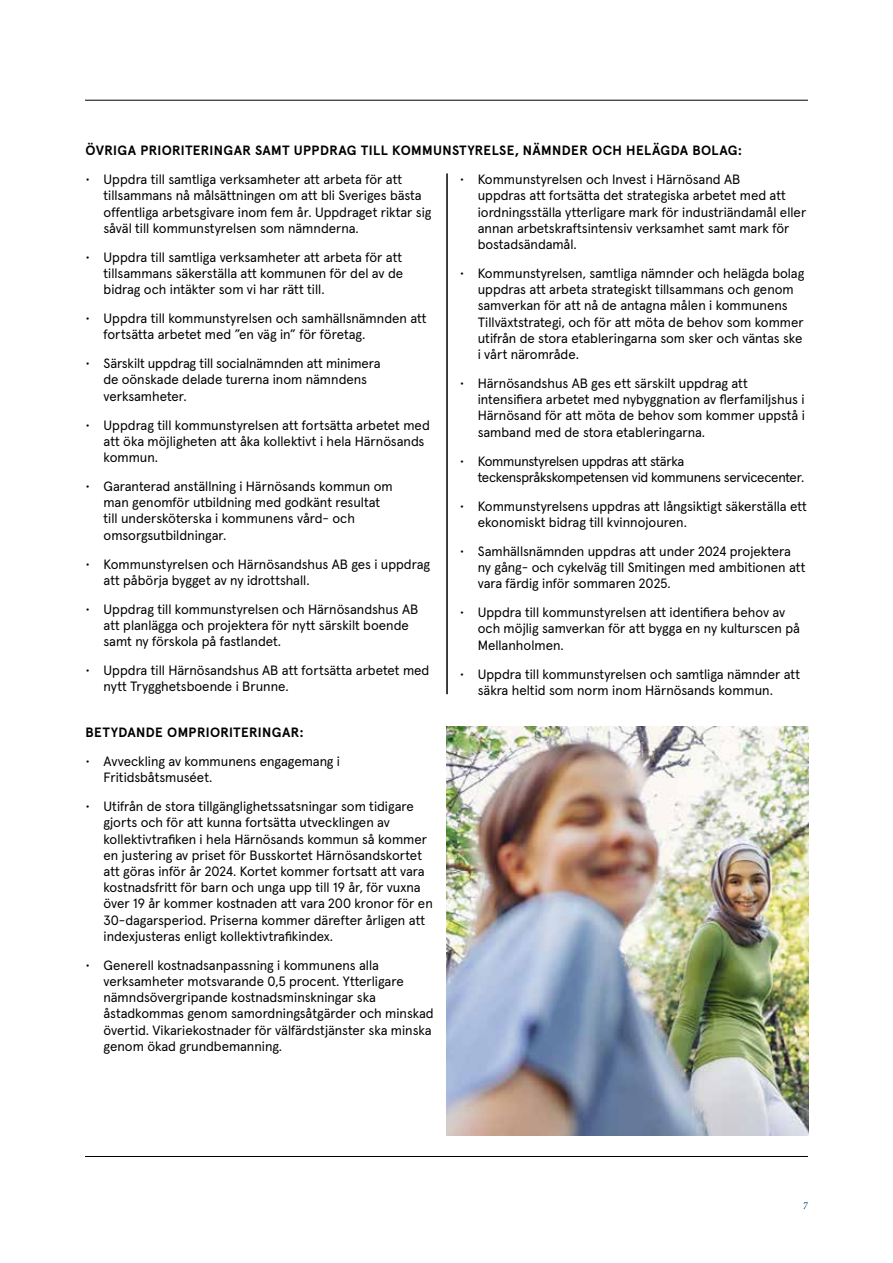
<style>
.page{position:relative;width:893px;height:1263px;background:#fff}
.page>*{position:absolute;margin:0;border:0;box-sizing:border-box;transform-origin:0 0}
.t1{font:13.5px/16.2px "Apercu";color:#000}
.t2{font:700 13.5px "Apercu";letter-spacing:.03em;color:#000}
.t3{font:13.5px/16.2px "Apercu";letter-spacing:-.02em;color:#000}
.t4{font:italic 10.5px "Adobe Caslon Pro";color:#003761}
</style>
<div class="page">
<hr style="left:85px;top:100px;width:723px;height:1px;background:#000">
<hr style="left:85px;top:1156px;width:723px;height:1px;background:#000">
<hr style="left:447px;top:174px;width:1px;height:520px;background:#000">
<img style="left:446px;top:726px;width:362px;height:409px">
<p class="t2" style="left:86px;top:140px;width:658px">ÖVRIGA PRIORITERINGAR SAMT UPPDRAG TILL KOMMUNSTYRELSE, NÄMNDER OCH HELÄGDA BOLAG:</p>
<p class="t1" style="left:104px;top:170px;width:329px;text-indent:-18px">• Uppdra till samtliga verksamheter att arbeta för att tillsammans nå målsättningen om att bli Sveriges bästa offentliga arbetsgivare inom fem år. Uppdraget riktar sig såväl till kommunstyrelsen som nämnderna.</p>
<p class="t1" style="left:104px;top:248px;width:301px;text-align:justify;text-indent:-18px">• Uppdra till samtliga verksamheter att arbeta för att tillsammans säkerställa att kommunen för del av de bidrag och intäkter som vi har rätt till.</p>
<p class="t1" style="left:104px;top:309px;width:325px;text-indent:-18px">• Uppdra till kommunstyrelsen och samhällsnämnden att fortsätta arbetet med ”en väg in” för företag.</p>
<p class="t1" style="left:104px;top:354px;width:278px;text-indent:-18px">• Särskilt uppdrag till socialnämnden att minimera de oönskade delade turerna inom nämndens verksamheter.</p>
<p class="t1" style="left:104px;top:415px;width:328px;text-indent:-18px">• Uppdrag till kommunstyrelsen att fortsätta arbetet med att öka möjligheten att åka kollektivt i hela Härnösands kommun.</p>
<p class="t1" style="left:104px;top:477px;width:291px;text-indent:-18px">• Garanterad anställning i Härnösands kommun om man genomför utbildning med godkänt resultat till undersköterska i kommunens vård- och omsorgsutbildningar.</p>
<p class="t1" style="left:104px;top:554px;width:328px;text-indent:-18px">• Kommunstyrelsen och Härnösandshus AB ges i uppdrag att påbörja bygget av ny idrottshall.</p>
<p class="t1" style="left:104px;top:600px;width:316px;text-indent:-18px">• Uppdrag till kommunstyrelsen och Härnösandshus AB att planlägga och projektera för nytt särskilt boende samt ny förskola på fastlandet.</p>
<p class="t1" style="left:104px;top:661px;width:327px;text-indent:-18px">• Uppdra till Härnösandshus AB att fortsätta arbetet med nytt Trygghetsboende i Brunne.</p>
<p class="t1" style="left:478px;top:170px;width:330px;text-indent:-18px">• Kommunstyrelsen och Invest i Härnösand AB<br>uppdras att fortsätta det strategiska arbetet med att iordningsställa ytterligare mark för industriändamål eller annan arbetskraftsintensiv verksamhet samt mark för bostadsändamål.</p>
<p class="t1" style="left:478px;top:264px;width:328px;text-indent:-18px">• Kommunstyrelsen, samtliga nämnder och helägda bolag uppdras att arbeta strategiskt tillsammans och genom samverkan för att nå de antagna målen i kommunens Tillväxtstrategi, och för att möta de behov som kommer utifrån de stora etableringarna som sker och väntas ske i vårt närområde.</p>
<p class="t1" style="left:478px;top:374px;width:329px;text-indent:-18px">• Härnösandshus AB ges ett särskilt uppdrag att intensifiera arbetet med nybyggnation av flerfamiljshus i Härnösand för att möta de behov som kommer uppstå i samband med de stora etableringarna.</p>
<p class="t3" style="left:478px;top:451px;width:328px;text-indent:-18px">• Kommunstyrelsen uppdras att stärka teckenspråkskompetensen vid kommunens servicecenter.</p>
<p class="t1" style="left:478px;top:497px;width:331px;text-indent:-18px">• Kommunstyrelsens uppdras att långsiktigt säkerställa ett ekonomiskt bidrag till kvinnojouren.</p>
<p class="t1" style="left:478px;top:542px;width:329px;text-indent:-18px">• Samhällsnämnden uppdras att under 2024 projektera ny gång- och cykelväg till Smitingen med ambitionen att vara färdig inför sommaren 2025.</p>
<p class="t1" style="left:478px;top:603px;width:324px;text-indent:-18px">• Uppdra till kommunstyrelsen att identifiera behov av och möjlig samverkan för att bygga en ny kulturscen på<br>Mellanholmen.</p>
<p class="t1" style="left:478px;top:664px;width:324px;text-indent:-18px">• Uppdra till kommunstyrelsen och samtliga nämnder att säkra heltid som norm inom Härnösands kommun.</p>
<p class="t2" style="left:86px;top:722px;width:219px">BETYDANDE OMPRIORITERINGAR:</p>
<p class="t1" style="left:104px;top:752px;width:238px;text-indent:-18px">• Avveckling av kommunens engagemang i<br>Fritidsbåtsmuséet.</p>
<p class="t1" style="left:104px;top:797px;width:331px;text-indent:-18px">• Utifrån de stora tillgänglighetssatsningar som tidigare gjorts och för att kunna fortsätta utvecklingen av kollektivtrafiken i hela Härnösands kommun så kommer en justering av priset för Busskortet Härnösandskortet att göras inför år 2024. Kortet kommer fortsatt att vara kostnadsfritt för barn och unga upp till 19 år, för vuxna över 19 år kommer kostnaden att vara 200 kronor för en 30-dagarsperiod. Priserna kommer därefter årligen att indexjusteras enligt kollektivtrafikindex.</p>
<p class="t1" style="left:104px;top:956px;width:332px;text-indent:-18px">• Generell kostnadsanpassning i kommunens alla verksamheter motsvarande 0,5 procent. Ytterligare nämndsövergripande kostnadsminskningar ska åstadkommas genom samordningsåtgärder och minskad övertid. Vikariekostnader för välfärdstjänster ska minska genom ökad grundbemanning.</p>
<p class="t4" style="left:802px;top:1199px;width:7px">7</p>
</div>
